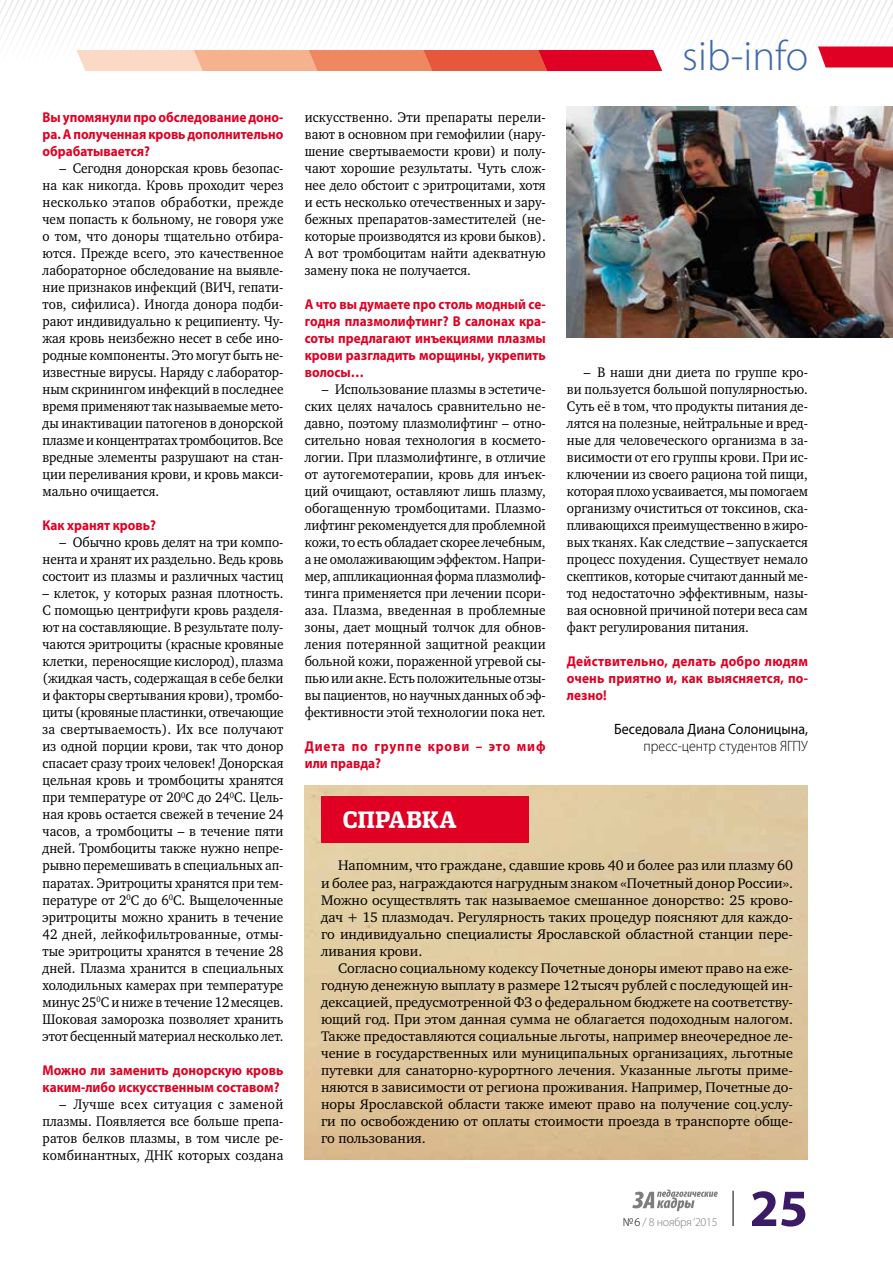
<style>
.page{position:relative;width:893px;height:1263px;background:#fff}
.page>*{position:absolute;margin:0;border:0;box-sizing:border-box;transform-origin:0 0}
.t1{font:700 52.65px "Myriad Pro";color:#3b1a66}
.t2{font:300 42.45px "Myriad Pro";color:#4168af}
.t3{font:700 22.8px "Mayonez";letter-spacing:-.005em;color:#fff}
.t4{font:15px "Myriad Pro";color:#000;scale:.93 1}
.t5{font:300 15px "Myriad Pro";color:#000;scale:.93 1}
.t6{font:14.25px/17px "Charter ITC";color:#000;text-align:justify;scale:.93 1}
.t7{font:14.25px/17px "Charter ITC";color:#000;text-align:justify}
.t8{font:700 14.25px/17px "Myriad Pro";color:#df0023;text-align:justify;scale:.93 1}
.t9{font:700 14.25px/17px "Myriad Pro";letter-spacing:.065em;color:#df0023;scale:.93 1}
.t10{font:300 12px "Myriad Pro";letter-spacing:-.02em;color:#7d7d7d}
.s1{color:#000}
</style>
<div class="page">
<svg style="left:0;top:0;width:893px;height:71px"></svg>
<img style="left:567px;top:106px;width:326px;height:232px">
<img style="left:305px;top:785px;width:503px;height:375px">
<div style="left:321px;top:796px;width:208px;height:47px;background:#df0023"></div>
<hr style="left:733px;top:1191px;width:1px;height:35px;background:#000">
<svg style="left:632px;top:1189px;width:86px;height:22px"></svg>
<p class="t8" style="left:43px;top:108px;width:261px">Вы упомянули про обследование доно‑ ра. А полученная кровь дополнительно обрабатывается?</p>
<p class="t6" style="left:43px;top:160px;width:261px;text-indent:17px">– Сегодня донорская кровь безопас&shy;на как никогда. Кровь проходит через несколько этапов обработки, прежде чем попасть к больному, не говоря уже о том, что доноры тщательно отбира&shy;ются. Прежде всего, это качественное лабораторное обследование на выявле&shy;ние признаков инфекций (ВИЧ, гепати&shy;тов, сифилиса). Иногда донора подби&shy;рают индивидуально к реципиенту. Чу&shy;жая кровь неизбежно несет в себе ино&shy;родные компоненты. Это могут быть не&shy;известные вирусы. Наряду с лаборатор&shy;ным скринингом инфекций в последнее время применяют так называемые мето&shy;ды инактивации патогенов в донорской плазме иконцентратах тромбоцитов. Все вредные элементы разрушают на стан&shy;ции переливания крови, и кровь макси&shy;мально очищается.</p>
<p class="t8" style="left:43px;top:516px;width:124px">Как хранят кровь?</p>
<p class="t6" style="left:43px;top:534px;width:261px;text-indent:17px">– Обычно кровь делят на три компо&shy;нента и хранят их раздельно. Ведь кровь состоит из плазмы и различных частиц</p>
<p class="t6" style="left:43px;top:585px;width:261px">– клеток, у которых разная плотность.<br>С помощью центрифуги кровь разделя&shy;ют на составляющие. В результате полу&shy;чаются эритроциты (красные кровяные клетки, переносящие кислород), плазма (жидкая часть, содержащая в себе белки и факторы свертывания крови), тромбо&shy;циты (кровяные пластинки, отвечающие за свертываемость). Их все получают из одной порции крови, так что донор спасает сразу троих человек! Донорская цельная кровь и тромбоциты хранятся при температуре от 20<sup>0</sup>С до 24<sup>0</sup>С. Цель&shy;ная кровь остается свежей в течение 24 часов, а тромбоциты – в течение пяти дней. Тромбоциты также нужно непре&shy;рывно перемешивать в специальных ап&shy;паратах. Эритроциты хранятся при тем&shy;пературе от 2<sup>0</sup>С до 6<sup>0</sup>С. Выщелоченные эритроциты можно хранить в течение 42 дней, лейкофильтрованные, отмы&shy;тые эритроциты хранятся в течение 28 дней. Плазма хранится в специальных холодильных камерах при температуре минус 25<sup>0</sup>С и ниже в течение 12месяцев.<br>Шоковая заморозка позволяет хранить этот бесценный материал несколько лет.</p>
<p class="t8" style="left:43px;top:1061px;width:261px">Можно ли заменить донорскую кровь каким‑либо искусственным составом?</p>
<p class="t6" style="left:43px;top:1095px;width:261px;text-indent:17px">– Лучше всех ситуация с заменой плазмы. Появляется все больше препа&shy;ратов белков плазмы, в том числе ре&shy;комбинантных, ДНК которых создана</p>
<p class="t6" style="left:305px;top:109px;width:261px">искусственно. Эти препараты перели&shy;вают в основном при гемофилии (нару&shy;шение свертываемости крови) и полу&shy;чают хорошие результаты. Чуть слож&shy;нее дело обстоит с эритроцитами, хотя и есть несколько отечественных и зару&shy;бежных препаратов-заместителей (не&shy;которые производятся из крови быков).<br>А вот тромбоцитам найти адекватную замену пока не получается.</p>
<p class="t8" style="left:305px;top:295px;width:261px">А что вы думаете про столь модный се‑ годня плазмолифтинг? В салонах кра‑ соты предлагают инъекциями плазмы крови разгладить морщины, укрепить волосы…</p>
<p class="t6" style="left:305px;top:381px;width:261px;text-indent:17px">– Использование плазмы в эстетиче&shy;ских целях началось сравнительно не&shy;давно, поэтому плазмолифтинг – отно&shy;сительно новая технология в космето&shy;логии. При плазмолифтинге, в отличие от аутогемотерапии, кровь для инъек&shy;ций очищают, оставляют лишь плазму, обогащенную тромбоцитами. Плазмо&shy;лифтинг рекомендуется для проблемной кожи, то есть обладает скорее лечебным, а не омолаживающим эффектом. Напри&shy;мер, аппликационная форма плазмолиф&shy;тинга применяется при лечении псори&shy;аза. Плазма, введенная в проблемные зоны, дает мощный толчок для обнов&shy;ления потерянной защитной реакции больной кожи, пораженной угревой сы&shy;пью или акне. Есть положительные отзы&shy;вы пациентов, но научных данных об эф&shy;фективности этой технологии пока нет.</p>
<p class="t9" style="left:305px;top:738px;width:261px">Диета по группе крови – это миф или правда?</p>
<h2 class="t2" style="left:682px;top:32px;width:127px">sib-info</h2>
<p class="t6" style="left:567px;top:364px;width:261px;text-indent:17px">– В наши дни диета по группе кро&shy;ви пользуется большой популярностью.<br>Суть её в том, что продукты питания де&shy;лятся на полезные, нейтральные и вред&shy;ные для человеческого организма в за&shy;висимости от его группы крови. При ис&shy;ключении из своего рациона той пищи, которая плохо усваивается, мы помогаем организму очиститься от токсинов, ска&shy;пливающихся преимущественно в жиро&shy;вых тканях. Как следствие – запускается процесс похудения. Существует немало скептиков, которые считают данный ме&shy;тод недостаточно эффективным, назы&shy;вая основной причиной потери веса сам факт регулирования питания.</p>
<p class="t8" style="left:567px;top:653px;width:261px">Действительно, делать добро людям очень приятно и, как выясняется, по‑ лезно!</p>
<p class="t4" style="left:614px;top:720px;width:210px">Беседовала Диана Солоницына,</p>
<p class="t5" style="left:644px;top:738px;width:178px">пресс-центр студентов ЯГПУ</p>
<h3 class="t3" style="left:343px;top:806px;width:115px">СПРАВКА</h3>
<p class="t7" style="left:321px;top:857px;width:474px;text-indent:17px">Напомним, что граждане, сдавшие кровь 40 и более раз или плазму 60 и более раз, награждаются нагрудным знаком «Почетный донор России».<br>Можно осуществлять так называемое смешанное донорство: 25 крово&shy;дач + 15 плазмодач. Регулярность таких процедур поясняют для каждо&shy;го индивидуально специалисты Ярославской областной станции пере&shy;ливания крови.</p>
<p class="t7" style="left:321px;top:959px;width:474px;text-indent:17px">Согласно социальному кодексу Почетные доноры имеют право на еже&shy;годную денежную выплату в размере 12тысяч рублей с последующей ин&shy;дексацией, предусмотренной ФЗ о федеральном бюджете на соответству&shy;ющий год. При этом данная сумма не облагается подоходным налогом.<br>Также предоставляются социальные льготы, например внеочередное ле&shy;чение в государственных или муниципальных организациях, льготные путевки для санаторно-курортного лечения. Указанные льготы приме&shy;няются в зависимости от региона проживания. Например, Почетные до&shy;норы Ярославской области также имеют право на получение соц.услу&shy;ги по освобождению от оплаты стоимости проезда в транспорте обще&shy;го пользования.</p>
<p class="t10" style="left:623px;top:1215px;width:96px"><span class="s1">№6</span> / 8 ноября ‘2015</p>
<h1 class="t1" style="left:750px;top:1174px;width:60px">25</h1>
</div>
